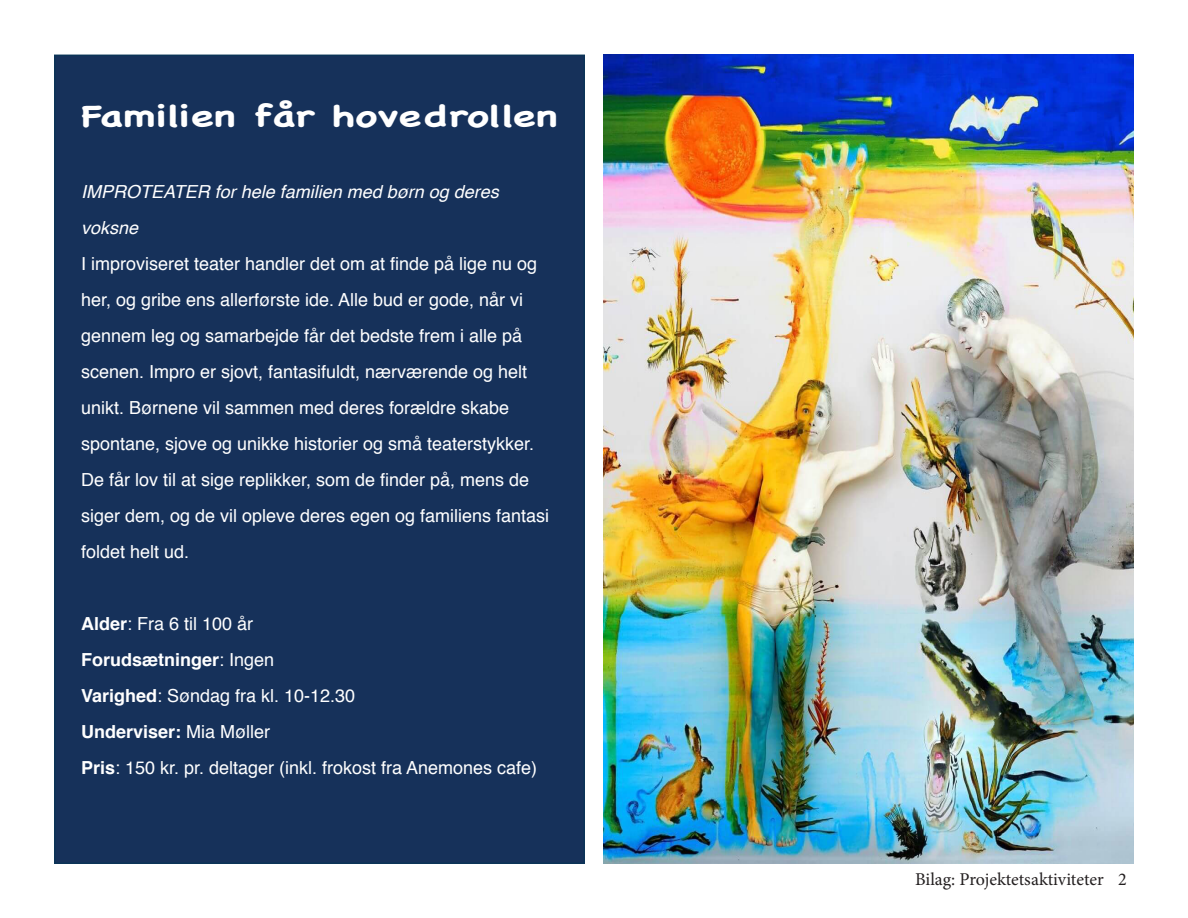
<style>
.page{position:relative;width:1188px;height:918px;background:#fff}
.page>*{position:absolute;margin:0;border:0;box-sizing:border-box;transform-origin:0 0}
.t1{font:700 30px "Chalkboard";color:#fff;scale:1.4 1}
.t2{font:18px/36px "Helvetica";color:#fff}
.t3{font:italic 18px/36px "Helvetica";color:#fff}
.t4{font:18px "Minion Pro";letter-spacing:-.005em;color:#231f20}
.s1{font-weight:700}
</style>
<div class="page">
<div style="left:55px;top:55px;width:529px;height:808px;background:#16315a"></div>
<img style="left:603px;top:55px;width:531px;height:809px">
<h1 class="t1" style="left:81px;top:99px;width:342px">Familien får hovedrollen</h1>
<p class="t3" style="left:81px;top:175px;width:419px">IMPROTEATER for hele familien med børn og deres voksne</p>
<p class="t2" style="left:81px;top:246px;width:470px">I improviseret teater handler det om at finde på lige nu og her, og gribe ens allerførste ide. Alle bud er gode, når vi gennem leg og samarbejde får det bedste frem i alle på scenen. Impro er sjovt, fantasifuldt, nærværende og helt unikt. Børnene vil sammen med deres forældre skabe spontane, sjove og unikke historier og små teaterstykker.<br>De får lov til at sige replikker, som de finder på, mens de siger dem, og de vil opleve deres egen og familiens fantasi foldet helt ud.</p>
<p class="t2" style="left:81px;top:607px;width:458px"><span class="s1">Alder</span>: Fra 6 til 100 år<br><span class="s1">Forudsætninger</span>: Ingen<br><span class="s1">Varighed</span>: Søndag fra kl. 10-12.30<br><span class="s1">Underviser:</span> Mia Møller<br><span class="s1">Pris</span>: 150 kr. pr. deltager (inkl. frokost fra Anemones cafe)</p>
<p class="t4" style="left:915px;top:872px;width:213px">Bilag: Projektetsaktiviteter 2</p>
</div>
